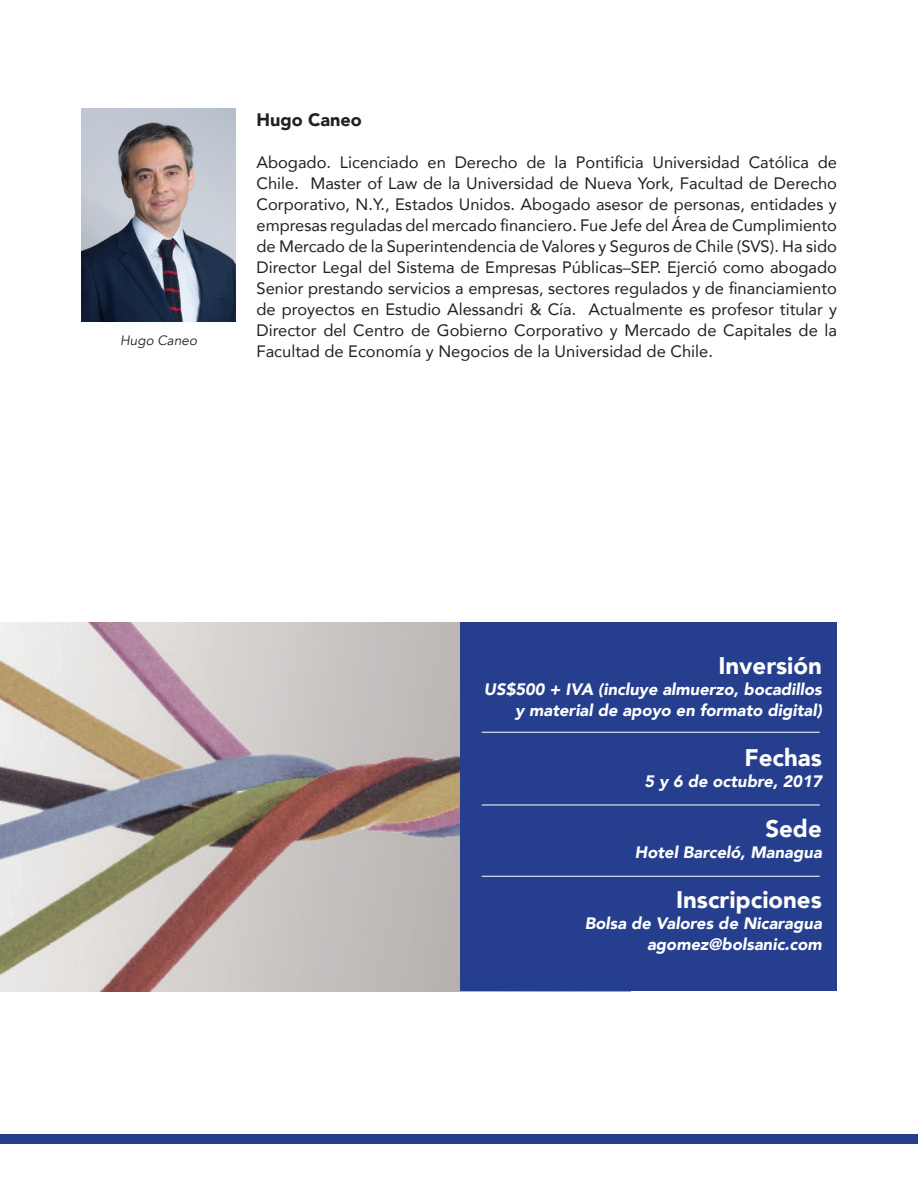
<style>
.page{position:relative;width:918px;height:1188px;background:#fff}
.page>*{position:absolute;margin:0;border:0;box-sizing:border-box;transform-origin:0 0}
.t1{font:900 24px "Avenir";color:#fff}
.t2{font:900 18px "Avenir";color:#231f20}
.t3{font:16.5px/21px "Avenir";color:#231f20;text-align:justify}
.t4{font:italic 900 16.5px/21px "Avenir";color:#fff;text-align:right}
.t5{font:italic 13.5px "Avenir";color:#231f20}
</style>
<div class="page">
<img style="left:81px;top:108px;width:155px;height:214px">
<img style="left:0;top:622px;width:630px;height:369px">
<div style="left:460px;top:622px;width:377px;height:368px;background:#253f8e"></div>
<hr style="left:482px;top:732px;width:338px;height:1px;background:#fff">
<hr style="left:482px;top:805px;width:338px;height:1px;background:#fff">
<hr style="left:482px;top:876px;width:338px;height:1px;background:#fff">
<div style="left:0;top:1134px;width:918px;height:10px;background:#253f8e"></div>
<p class="t5" style="left:120px;top:332px;width:78px">Hugo Caneo</p>
<p class="t2" style="left:256px;top:104px;width:107px">Hugo Caneo</p>
<p class="t3" style="left:256px;top:151px;width:582px">Abogado. Licenciado en Derecho de la Pontificia Universidad Católica de Chile. Master of Law de la Universidad de Nueva York, Facultad de Derecho Corporativo, N.Y., Estados Unidos. Abogado asesor de personas, entidades y empresas reguladas del mercado financiero. Fue Jefe del Área de Cumplimiento de Mercado de la Superintendencia de Valores y Seguros de Chile (SVS). Ha sido Director Legal del Sistema de Empresas Públicas–SEP. Ejerció como abogado Senior prestando servicios a empresas, sectores regulados y de financiamiento de proyectos en Estudio Alessandri &amp; Cía. Actualmente es profesor titular y Director del Centro de Gobierno Corporativo y Mercado de Capitales de la Facultad de Economía y Negocios de la Universidad de Chile.</p>
<p class="t1" style="left:718px;top:645px;width:105px">Inversión</p>
<p class="t4" style="left:484px;top:679px;width:339px">US$500 + IVA (incluye almuerzo, bocadillos y material de apoyo en formato digital)</p>
<p class="t1" style="left:745px;top:737px;width:79px">Fechas</p>
<p class="t4" style="left:644px;top:770px;width:179px">5 y 6 de octubre, 2017</p>
<p class="t1" style="left:765px;top:808px;width:58px">Sede</p>
<p class="t4" style="left:635px;top:841px;width:188px">Hotel Barceló, Managua</p>
<p class="t1" style="left:676px;top:879px;width:147px">Inscripciones</p>
<p class="t4" style="left:585px;top:912px;width:239px">Bolsa de Valores de Nicaragua</p>
<p class="t4" style="left:647px;top:933px;width:176px">agomez@bolsanic.com</p>
</div>
